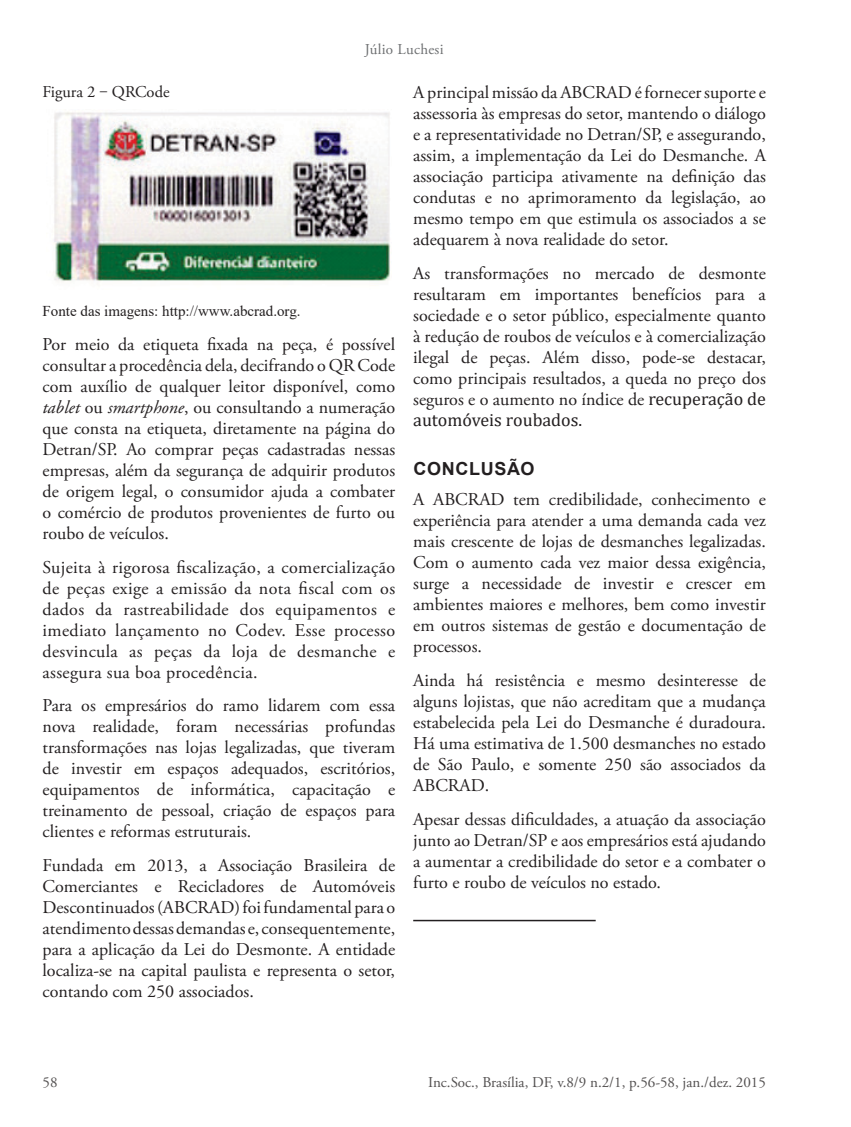
<style>
.page{position:relative;width:851px;height:1127px;background:#fff}
.page>*{position:absolute;margin:0;border:0;box-sizing:border-box;transform-origin:0 0}
.Corpo_de_Texto{font:18px/21px "Adobe Garamond Pro";color:#231f20;text-align:justify}
.Ci_Inf__Seção_de_art{font:700 18px "Arial";letter-spacing:.035em;color:#231f20}
.Ci_Inf__Título_image{font:16.5px "Adobe Garamond Pro";color:#231f20}
.Ci_Inf__Sumário_-_Nu{font:15px "Adobe Garamond Pro";color:#535050}
.Fonte{font:15px "Times New Roman";color:#231f20}
.Ci_Inf__Artigo_-_Aut{font:15px "Adobe Garamond Pro";letter-spacing:.02em;color:#6d6f71}
.s1{font-style:italic}
.s2{font-family:"Cambria"}
</style>
<div class="page">
<img style="left:54px;top:112px;width:336px;height:169px">
<hr style="left:413px;top:920px;width:182px;height:1px;background:#231f20">
<p class="Ci_Inf__Artigo_-_Aut" style="left:365px;top:40px;width:80px">Júlio Luchesi</p>
<p class="Ci_Inf__Título_image" style="left:43px;top:82px;width:128px">Figura 2 ‒ QRCode</p>
<p class="Fonte" style="left:43px;top:300px;width:259px">Fonte das imagens: http://www.abcrad.org.</p>
<p class="Corpo_de_Texto" style="left:43px;top:334px;width:354px">Por meio da etiqueta fixada na peça, é possível consultar a procedência dela, decifrando o QR Code com auxílio de qualquer leitor disponível, como <span class="s1">tablet</span> ou <span class="s1">smartphone</span>, ou consultando a numeração que consta na etiqueta, diretamente na página do Detran/SP. Ao comprar peças cadastradas nessas empresas, além da segurança de adquirir produtos de origem legal, o consumidor ajuda a combater o comércio de produtos provenientes de furto ou roubo de veículos.</p>
<p class="Corpo_de_Texto" style="left:43px;top:557px;width:354px">Sujeita à rigorosa fiscalização, a comercialização de peças exige a emissão da nota fiscal com os dados da rastreabilidade dos equipamentos e imediato lançamento no Codev. Esse processo desvincula as peças da loja de desmanche e assegura sua boa procedência.</p>
<p class="Corpo_de_Texto" style="left:43px;top:696px;width:354px">Para os empresários do ramo lidarem com essa nova realidade, foram necessárias profundas transformações nas lojas legalizadas, que tiveram de investir em espaços adequados, escritórios, equipamentos de informática, capacitação e treinamento de pessoal, criação de espaços para clientes e reformas estruturais.</p>
<p class="Corpo_de_Texto" style="left:43px;top:855px;width:354px">Fundada em 2013, a Associação Brasileira de Comerciantes e Recicladores de Automóveis Descontinuados (ABCRAD) foi fundamental para o atendimento dessas demandas e, consequentemente, para a aplicação da Lei do Desmonte. A entidade localiza-se na capital paulista e representa o setor, contando com 250 associados.</p>
<p class="Corpo_de_Texto" style="left:413px;top:83px;width:354px">A principal missão da ABCRAD é fornecer suporte e assessoria às empresas do setor, mantendo o diálogo e a representatividade no Detran/SP, e assegurando, assim, a implementação da Lei do Desmanche. A associação participa ativamente na definição das condutas e no aprimoramento da legislação, ao mesmo tempo em que estimula os associados a se adequarem à nova realidade do setor.</p>
<p class="Corpo_de_Texto" style="left:413px;top:263px;width:354px">As transformações no mercado de desmonte resultaram em importantes benefícios para a sociedade e o setor público, especialmente quanto à redução de roubos de veículos e à comercialização ilegal de peças. Além disso, pode-se destacar, como principais resultados, a queda no preço dos seguros e o aumento no índice de <span class="s2">recuperação de automóveis roubados.</span></p>
<p class="Ci_Inf__Seção_de_art" style="left:413px;top:456px;width:123px">CONCLUSÃO</p>
<p class="Corpo_de_Texto" style="left:413px;top:489px;width:354px">A ABCRAD tem credibilidade, conhecimento e experiência para atender a uma demanda cada vez mais crescente de lojas de desmanches legalizadas.<br>Com o aumento cada vez maior dessa exigência, surge a necessidade de investir e crescer em ambientes maiores e melhores, bem como investir em outros sistemas de gestão e documentação de processos.</p>
<p class="Corpo_de_Texto" style="left:413px;top:670px;width:354px">Ainda há resistência e mesmo desinteresse de alguns lojistas, que não acreditam que a mudança estabelecida pela Lei do Desmanche é duradoura.<br>Há uma estimativa de 1.500 desmanches no estado de São Paulo, e somente 250 são associados da ABCRAD.</p>
<p class="Corpo_de_Texto" style="left:413px;top:809px;width:354px">Apesar dessas dificuldades, a atuação da associação junto ao Detran/SP e aos empresários está ajudando a aumentar a credibilidade do setor e a combater o furto e roubo de veículos no estado.</p>
<p class="Ci_Inf__Sumário_-_Nu" style="left:43px;top:1073px;width:16px">58</p>
<p class="Ci_Inf__Sumário_-_Nu" style="left:428px;top:1073px;width:339px">Inc.Soc., Brasília, DF, v.8/9 n.2/1, p.56-58, jan./dez. 2015</p>
</div>
